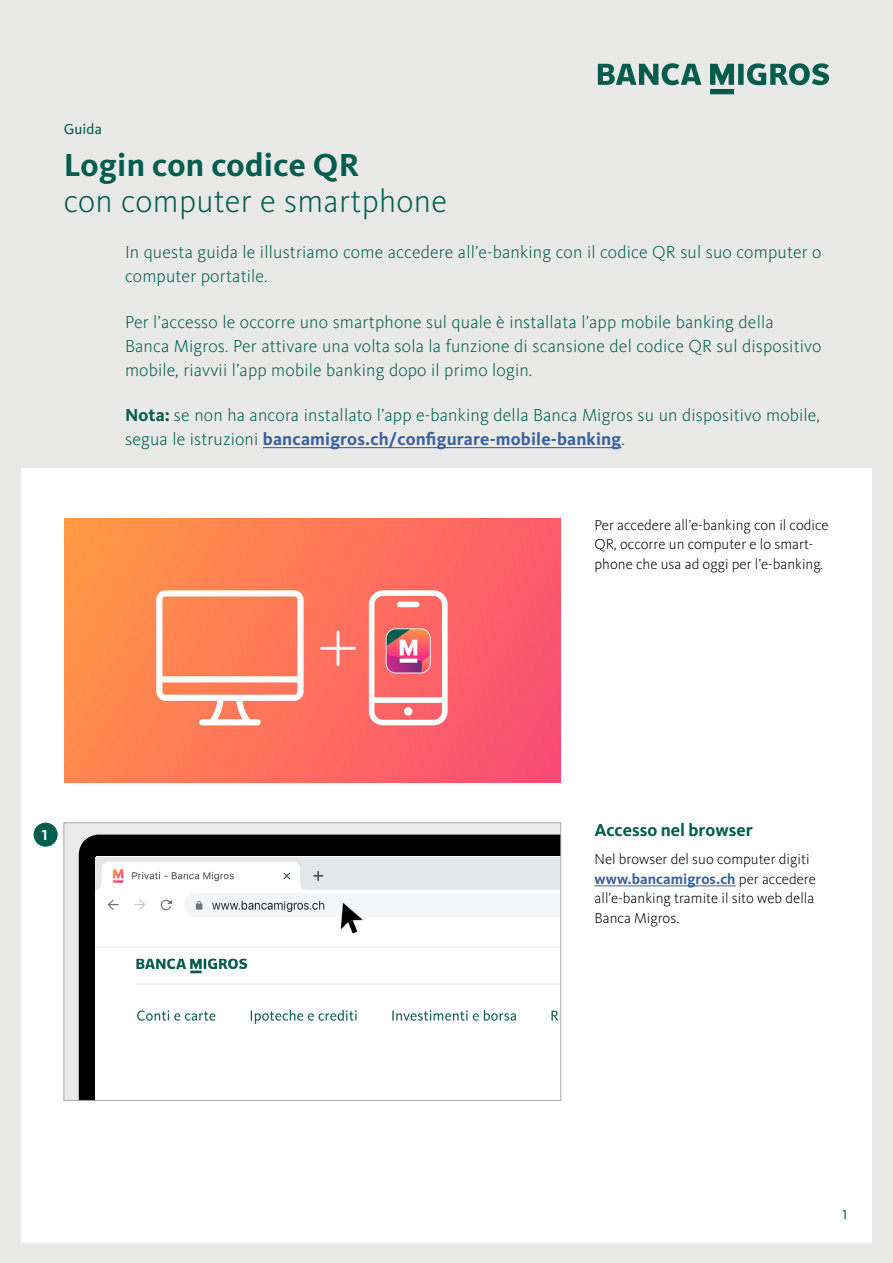
<style>
.page{position:relative;width:893px;height:1263px;background:#e9e9e8}
.page>*{position:absolute;margin:0;border:0;box-sizing:border-box;transform-origin:0 0}
.t1{font:300 33px "Migrosbank Kievit";letter-spacing:.01em;color:#005c4d}
.t2{font:700 33px "Migrosbank Kievit";letter-spacing:.01em;color:#005c4d}
.t3{font:300 18px/24px "Migrosbank Kievit";letter-spacing:.01em;color:#005c4d}
.t4{font:700 18px "Migrosbank Kievit";letter-spacing:.005em;color:#005c4d}
.t5{font:300 15px/19.5px "Migrosbank Kievit";letter-spacing:.005em;color:#000}
.t6{font:15px "Migrosbank Kievit";letter-spacing:.01em;color:#005c4d}
.t7{font:700 15px "Migrosbank Kievit";color:#fff}
.t8{font:13.5px "Migrosbank Kievit";color:#005c4d}
.s1{font-weight:700}
.s2{font-weight:700;color:#3b629b}
</style>
<div class="page">
<div style="left:21px;top:468px;width:851px;height:775px;background:#fff"></div>
<hr style="left:263px;top:447px;width:358px;height:1px;background:#3b629b">
<hr style="left:594px;top:885px;width:142px;height:1px;background:#3b629b">
<img style="left:64px;top:519px;width:497px;height:263px">
<hr style="left:322px;top:647px;width:32px;height:3px;background:#fff">
<hr style="left:337px;top:632px;width:2px;height:33px;background:#fff">
<svg style="left:156px;top:590px;width:148px;height:135px"></svg>
<svg style="left:369px;top:590px;width:79px;height:135px"></svg>
<div style="left:397px;top:602px;width:22px;height:5px;background:#fff;border-radius:3px"></div>
<svg style="left:598px;top:63px;width:231px;height:31px"></svg>
<div style="left:64px;top:823px;width:497px;height:277px;background:#eaeaea"></div>
<div style="left:79px;top:835px;width:480px;height:263px;background:#010000"></div>
<div style="left:34px;top:823px;width:24px;height:24px;background:#005c4d;border-radius:50%"></div>
<img style="left:95px;top:857px;width:465px;height:243px">
<img style="left:336px;top:901px;width:29px;height:32px">
<p class="t6" style="left:64px;top:120px;width:40px">Guida</p>
<p class="t2" style="left:64px;top:146px;width:297px">Login con codice QR</p>
<p class="t1" style="left:64px;top:182px;width:385px">con computer e smartphone</p>
<p class="t3" style="left:125px;top:240px;width:698px">In questa guida le illustriamo come accedere all’e-banking con il codice QR sul suo computer o computer portatile.</p>
<p class="t3" style="left:125px;top:310px;width:698px">Per l’accesso le occorre uno smartphone sul quale è installata l’app mobile banking della<br>Banca Migros. Per attivare una volta sola la funzione di scansione del codice QR sul dispositivo mobile, riavvii l’app mobile banking dopo il primo login.</p>
<p class="t3" style="left:125px;top:403px;width:696px"><span class="s1">Nota:</span> se non ha ancora installato l’app e-banking della Banca Migros su un dispositivo mobile, segua le istruzioni <span class="s2">bancamigros.ch/configurare-mobile-banking</span>.</p>
<p class="t5" style="left:594px;top:515px;width:236px">Per accedere all’e-banking con il codice<br>QR, occorre un computer e lo smart&shy;phone che usa ad oggi per l’e-banking.</p>
<p class="t7" style="left:42px;top:826px;width:7px">1</p>
<p class="t4" style="left:594px;top:819px;width:160px">Accesso nel browser</p>
<p class="t5" style="left:594px;top:849px;width:223px">Nel browser del suo computer digiti <span class="s2">www.bancamigros.ch</span> per accedere all’e-banking tramite il sito web della<br>Banca Migros.</p>
<p class="t8" style="left:842px;top:1206px;width:6px">1</p>
</div>
